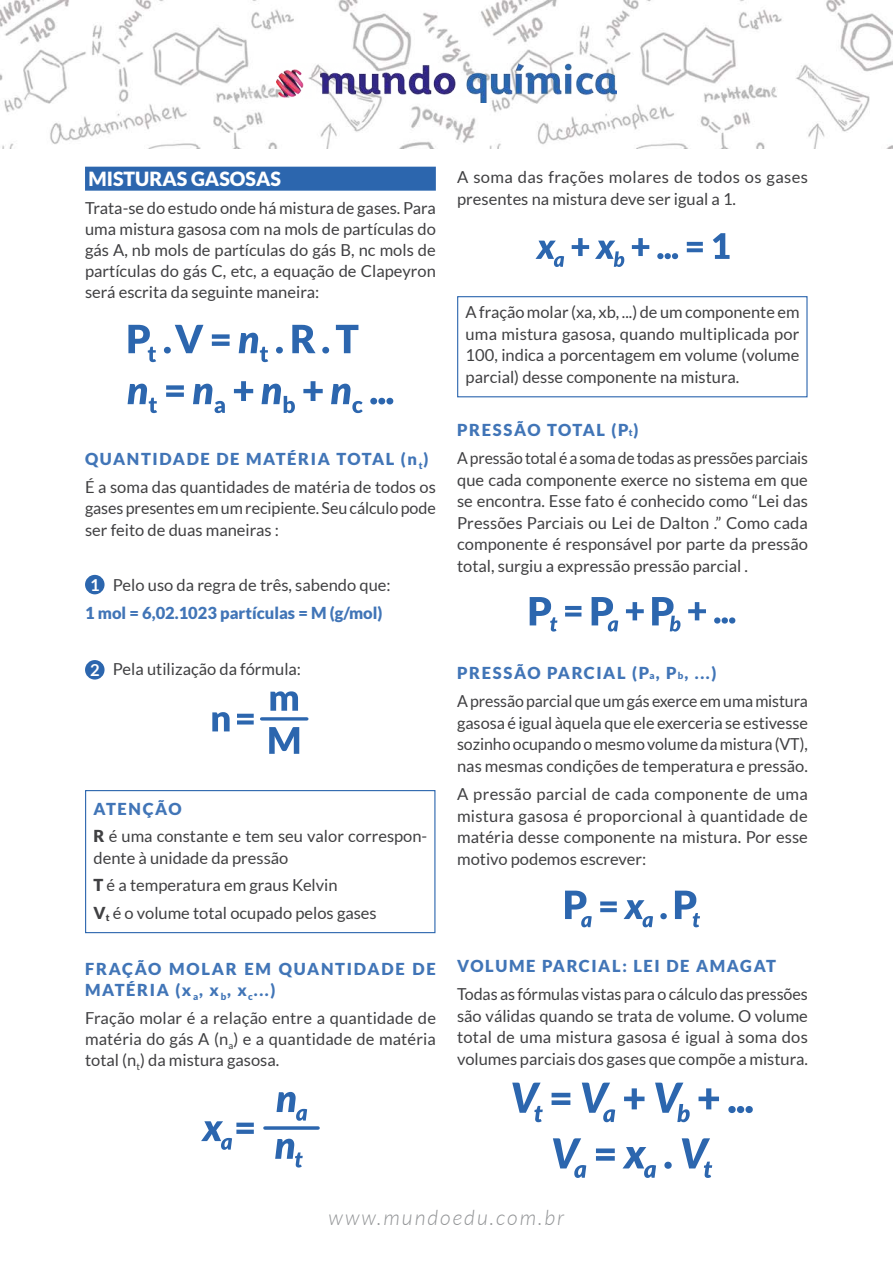
<style>
.page{position:relative;width:893px;height:1263px;background:#fff}
.page>*{position:absolute;margin:0;border:0;box-sizing:border-box;transform-origin:0 0}
.t1{font:italic 300 21px "Lato";letter-spacing:.1em;color:#939597}
.t2{font:900 19.5px "Lato";color:#fff}
.t3{font:16.5px/21.5px "Lato";color:#404042;text-align:justify}
.t4{font:900 16.5px/21.1px "Lato";letter-spacing:.1em;color:#4175b7}
.t5{font:16.5px/21.5px "Lato";letter-spacing:.02em;color:#404042}
.t6{font:900 16.5px/27.9px "Lato";color:#4175b7;text-align:center}
.t7{font:16.5px/28.3px "Lato";color:#404042;scale:.96 1}
.s1{font-weight:900;color:#4175b7}
.s2{font-weight:700;color:#fff}
.s3{font-weight:400;color:#404042}
.s4{font-weight:900}
.s5{font-weight:900;font-size:9.6px;color:#4175b7}
</style>
<div class="page">
<img style="left:0;top:0;width:893px;height:149px">
<img style="left:276px;top:63px;width:341px;height:40px">
<div style="left:85px;top:167px;width:351px;height:24px;background:#2c66ae"></div>
<svg style="left:128px;top:325px;width:28px;height:37px"></svg>
<svg style="left:164px;top:325px;width:39px;height:28px"></svg>
<div style="left:212px;top:334px;width:18px;height:5px;background:#2c66ae"></div>
<svg style="left:212px;top:342px;width:18px;height:4px"></svg>
<svg style="left:239px;top:333px;width:29px;height:29px"></svg>
<svg style="left:276px;top:347px;width:7px;height:6px"></svg>
<svg style="left:292px;top:325px;width:24px;height:28px"></svg>
<svg style="left:322px;top:347px;width:7px;height:6px"></svg>
<svg style="left:336px;top:325px;width:22px;height:28px"></svg>
<svg style="left:128px;top:384px;width:29px;height:29px"></svg>
<div style="left:166px;top:385px;width:18px;height:5px;background:#2c66ae"></div>
<div style="left:166px;top:392px;width:18px;height:5px;background:#2c66ae"></div>
<svg style="left:193px;top:384px;width:32px;height:29px"></svg>
<svg style="left:234px;top:381px;width:19px;height:20px"></svg>
<svg style="left:262px;top:384px;width:33px;height:29px"></svg>
<svg style="left:303px;top:381px;width:20px;height:20px"></svg>
<svg style="left:331px;top:384px;width:32px;height:29px"></svg>
<svg style="left:370px;top:398px;width:23px;height:6px"></svg>
<div style="left:85px;top:575px;width:20px;height:19px;background:#2c66ae;border-radius:50%"></div>
<div style="left:85px;top:660px;width:20px;height:19px;background:#2c66ae;border-radius:50%"></div>
<svg style="left:270px;top:691px;width:28px;height:20px"></svg>
<svg style="left:269px;top:727px;width:30px;height:27px"></svg>
<hr style="left:262px;top:717px;width:45px;height:3px;background:#2c66ae">
<svg style="left:212px;top:712px;width:18px;height:19px"></svg>
<svg style="left:237px;top:714px;width:17px;height:4px"></svg>
<svg style="left:237px;top:720px;width:17px;height:4px"></svg>
<div style="left:85px;top:790px;width:350px;height:143px;border:1px solid #2c66ae"></div>
<svg style="left:277px;top:1092px;width:30px;height:29px"></svg>
<svg style="left:275px;top:1139px;width:28px;height:28px"></svg>
<svg style="left:265px;top:1126px;width:53px;height:4px"></svg>
<svg style="left:201px;top:1121px;width:31px;height:29px"></svg>
<div style="left:236px;top:1122px;width:18px;height:5px;background:#2c66ae"></div>
<div style="left:236px;top:1129px;width:18px;height:5px;background:#2c66ae"></div>
<svg style="left:535px;top:241px;width:29px;height:26px"></svg>
<svg style="left:572px;top:238px;width:17px;height:18px"></svg>
<svg style="left:595px;top:241px;width:29px;height:26px"></svg>
<svg style="left:632px;top:238px;width:17px;height:18px"></svg>
<svg style="left:657px;top:253px;width:21px;height:6px"></svg>
<svg style="left:687px;top:242px;width:16px;height:4px"></svg>
<svg style="left:687px;top:248px;width:16px;height:4px"></svg>
<svg style="left:713px;top:233px;width:17px;height:26px"></svg>
<div style="left:457px;top:296px;width:350px;height:101px;border:1px solid #2c66ae"></div>
<hr style="left:565px;top:606px;width:16px;height:4px;background:#2c66ae">
<svg style="left:565px;top:612px;width:16px;height:4px"></svg>
<svg style="left:626px;top:602px;width:18px;height:18px"></svg>
<svg style="left:688px;top:602px;width:18px;height:18px"></svg>
<svg style="left:714px;top:617px;width:21px;height:7px"></svg>
<svg style="left:530px;top:597px;width:27px;height:34px"></svg>
<svg style="left:592px;top:597px;width:26px;height:34px"></svg>
<svg style="left:652px;top:597px;width:28px;height:34px"></svg>
<svg style="left:600px;top:901px;width:17px;height:4px"></svg>
<svg style="left:600px;top:908px;width:17px;height:4px"></svg>
<svg style="left:624px;top:900px;width:29px;height:27px"></svg>
<svg style="left:660px;top:913px;width:7px;height:6px"></svg>
<svg style="left:565px;top:891px;width:27px;height:36px"></svg>
<svg style="left:675px;top:891px;width:25px;height:36px"></svg>
<svg style="left:512px;top:1082px;width:31px;height:40px"></svg>
<svg style="left:552px;top:1093px;width:18px;height:12px"></svg>
<svg style="left:582px;top:1082px;width:33px;height:40px"></svg>
<svg style="left:624px;top:1088px;width:20px;height:21px"></svg>
<svg style="left:655px;top:1082px;width:35px;height:40px"></svg>
<svg style="left:698px;top:1088px;width:21px;height:21px"></svg>
<svg style="left:728px;top:1106px;width:25px;height:7px"></svg>
<svg style="left:553px;top:1138px;width:33px;height:40px"></svg>
<svg style="left:596px;top:1148px;width:19px;height:13px"></svg>
<svg style="left:622px;top:1147px;width:34px;height:31px"></svg>
<svg style="left:664px;top:1162px;width:8px;height:7px"></svg>
<svg style="left:682px;top:1138px;width:30px;height:40px"></svg>
<p class="t2" style="left:88px;top:167px;width:194px">MISTURAS GASOSAS</p>
<p class="t3" style="left:85px;top:197px;width:352px">Trata-se do estudo onde há mistura de gases. Para uma mistura gasosa com na mols de partículas do gás A, nb mols de partículas do gás B, nc mols de partículas do gás C, etc, a equação de Clapeyron será escrita da seguinte maneira:</p>
<p class="t3" style="left:85px;top:445px;width:352px;line-height:27.9px"><span class="s1">QUANTIDADE DE MATÉRIA TOTAL (n</span><sub>t</sub><span class="s1">)<br></span>É a soma das quantidades de matéria de todos os</p>
<p class="t3" style="left:85px;top:498px;width:352px">gases presentes em um recipiente. Seu cálculo pode ser feito de duas maneiras :</p>
<p class="t6" style="left:85px;top:571px;width:307px"><span class="s2">1</span> <span class="s3">Pelo uso da regra de três, sabendo que:<br></span>1 mol = 6,02.1023 partículas = M (g/mol)</p>
<p class="t3" style="left:90px;top:658px;width:213px"><span class="s2">2</span> Pela utilização da fórmula:</p>
<p class="t3" style="left:94px;top:794px;width:335px;line-height:27.9px"><span class="s1">ATENÇÃO<br></span><span class="s4">R</span> é uma constante e tem seu valor correspon-</p>
<p class="t3" style="left:94px;top:843px;width:285px;line-height:27.9px;text-align:left">dente à unidade da pressão<br><span class="s4">T</span> é a temperatura em graus Kelvin<br><span class="s4">V</span><sub>t</sub> é o volume total ocupado pelos gases</p>
<p class="t4" style="left:85px;top:958px;width:352px">FRAÇÃO MOLAR EM QUANTIDADE DE<br>MATÉRIA (x<sub>a</sub>, x<sub>b</sub>, x<sub>c</sub>...)</p>
<p class="t3" style="left:85px;top:1007px;width:352px">Fração molar é a relação entre a quantidade de matéria do gás A (n<sub>a</sub>) e a quantidade de matéria total (n<sub>t</sub>) da mistura gasosa.</p>
<p class="t5" style="left:457px;top:167px;width:352px">A soma das frações molares de todos os gases presentes na mistura deve ser igual a 1.</p>
<p class="t3" style="left:466px;top:301px;width:335px">A fração molar (xa, xb, ...) de um componente em uma mistura gasosa, quando multiplicada por 100, indica a porcentagem em volume (volume parcial) desse componente na mistura.</p>
<p class="t7" style="left:457px;top:416px;width:367px"><span class="s1">PRESSÃO TOTAL (P</span><span class="s5">t</span><span class="s1">)<br></span>A pressão total é a soma de todas as pressões parciais</p>
<p class="t3" style="left:457px;top:469px;width:352px">que cada componente exerce no sistema em que se encontra. Esse fato é conhecido como “Lei das Pressões Parciais ou Lei de Dalton .” Como cada componente é responsável por parte da pressão total, surgiu a expressão pressão parcial .</p>
<p class="t3" style="left:457px;top:659px;width:352px;line-height:28.3px"><span class="s1">PRESSÃO PARCIAL (P</span><span class="s5">a</span><span class="s1">, P</span><span class="s5">b</span><span class="s1">, ...)<br></span>A pressão parcial que um gás exerce em uma mistura</p>
<p class="t3" style="left:457px;top:712px;width:352px">gasosa é igual àquela que ele exerceria se estivesse sozinho ocupando o mesmo volume da mistura (VT), nas mesmas condições de temperatura e pressão.</p>
<p class="t3" style="left:457px;top:783px;width:352px">A pressão parcial de cada componente de uma mistura gasosa é proporcional à quantidade de matéria desse componente na mistura. Por esse motivo podemos escrever:</p>
<p class="t4" style="left:457px;top:955px;width:320px">VOLUME PARCIAL: LEI DE AMAGAT</p>
<p class="t3" style="left:457px;top:983px;width:352px">Todas as fórmulas vistas para o cálculo das pressões são válidas quando se trata de volume. O volume total de uma mistura gasosa é igual à soma dos volumes parciais dos gases que compõe a mistura.</p>
<p class="t1" style="left:329px;top:1206px;width:237px">www.mundoedu.com.br</p>
</div>
